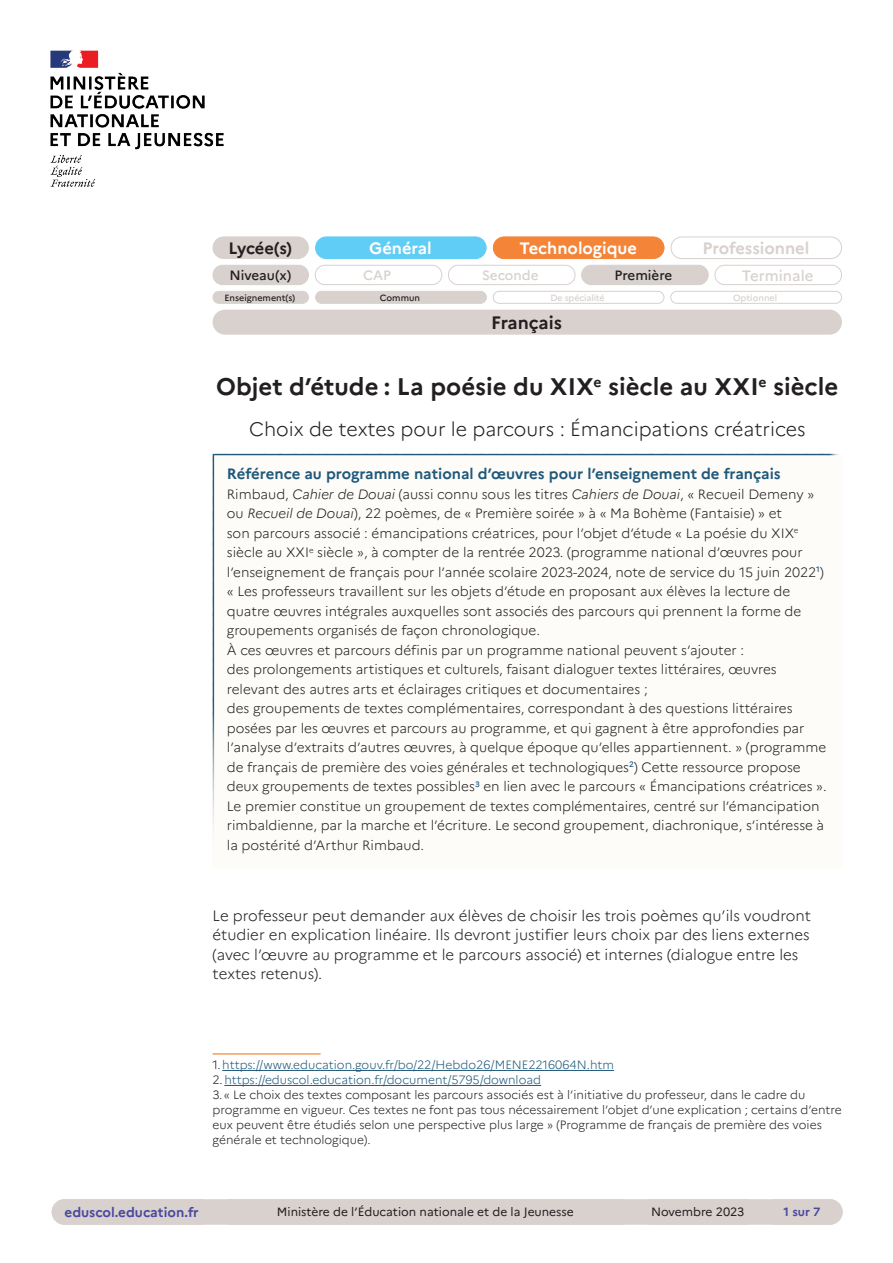
<style>
.page{position:relative;width:893px;height:1263px;background:#fff}
.page>*{position:absolute;margin:0;border:0;box-sizing:border-box;transform-origin:0 0}
.t1{font:700 24px "Marianne";color:#231f20}
.t2{font:300 19.5px "Marianne";color:#231f20}
.t3{font:700 18px "Marianne";letter-spacing:-.005em;color:#231f20}
.t4{font:700 16.5px "Marianne";color:#fff}
.t5{font:700 16.5px "Marianne";color:#d8d1ce}
.t6{font:700 16.5px "Marianne";letter-spacing:-.015em;color:#231f20}
.t7{font:300 15px/19.5px "Marianne";color:#231f20}
.t8{font:700 15px "Marianne";color:#20597b}
.t9{font:500 15px "Marianne";color:#d8d1ce}
.t10{font:300 13.5px/19.5px "Marianne";color:#231f20}
.t11{font:700 13.5px "Marianne";color:#4a489e}
.t12{font:500 13.5px "Marianne";color:#231f20}
.t13{font:500 13.5px "Marianne";color:#d8d1ce}
.t14{font:300 12px/15px "Marianne";color:#231f20}
.t15{font:12px "Marianne";color:#231f20}
.t16{font:700 12px "Marianne";color:#4a489e}
.t17{font:500 9px "Marianne";color:#231f20}
.t18{font:500 9px "Marianne";letter-spacing:-.015em;color:#d8d1ce}
.s1{font-style:italic}
.s2{color:#20597b}
</style>
<div class="page">
<div style="left:52px;top:1199px;width:791px;height:26px;background:#d8d1ce;border-radius:13px"></div>
<img style="left:50px;top:50px;width:174px;height:137px">
<div style="left:213px;top:237px;width:95px;height:22px;background:#d8d1ce;border-radius:11px"></div>
<div style="left:213px;top:237px;width:96px;height:22px;border:1px solid #d8d1ce;border-radius:11px"></div>
<div style="left:213px;top:265px;width:95px;height:20px;background:#d8d1ce;border-radius:10px"></div>
<div style="left:213px;top:265px;width:96px;height:20px;border:1px solid #d8d1ce;border-radius:10px"></div>
<div style="left:315px;top:265px;width:127px;height:20px;border:1px solid #d8d1ce;border-radius:10px"></div>
<div style="left:448px;top:265px;width:127px;height:20px;border:1px solid #d8d1ce;border-radius:10px"></div>
<div style="left:582px;top:265px;width:126px;height:20px;background:#d8d1ce;border-radius:10px"></div>
<div style="left:581px;top:265px;width:128px;height:20px;border:1px solid #d8d1ce;border-radius:10px"></div>
<div style="left:715px;top:265px;width:127px;height:20px;border:1px solid #d8d1ce;border-radius:10px"></div>
<div style="left:316px;top:291px;width:170px;height:12px;background:#d8d1ce;border-radius:6px"></div>
<div style="left:315px;top:291px;width:172px;height:13px;border:1px solid #d8d1ce;border-radius:6px"></div>
<div style="left:213px;top:291px;width:95px;height:12px;background:#d8d1ce;border-radius:6px"></div>
<div style="left:213px;top:291px;width:96px;height:13px;border:1px solid #d8d1ce;border-radius:6px"></div>
<div style="left:493px;top:291px;width:171px;height:13px;border:1px solid #d8d1ce;border-radius:6px"></div>
<div style="left:670px;top:291px;width:172px;height:13px;border:1px solid #d8d1ce;border-radius:6px"></div>
<div style="left:213px;top:310px;width:628px;height:24px;background:#d8d1ce;border-radius:12px"></div>
<div style="left:213px;top:310px;width:629px;height:25px;border:2px solid #d8d1ce;border-radius:12px"></div>
<div style="left:316px;top:237px;width:170px;height:22px;background:#5fcdf5;border-radius:11px"></div>
<div style="left:315px;top:237px;width:171px;height:22px;border:1px solid #5fcdf5;border-radius:11px"></div>
<div style="left:493px;top:237px;width:171px;height:22px;background:#f48437;border-radius:11px"></div>
<div style="left:493px;top:237px;width:171px;height:22px;border:1px solid #f48437;border-radius:11px"></div>
<div style="left:671px;top:237px;width:171px;height:22px;border:1px solid #d8d1ce;border-radius:11px"></div>
<div style="left:213px;top:454px;width:629px;height:414px;background:#fefcf9"></div>
<hr style="left:213px;top:1053px;width:108px;height:2px;background:#f69b59">
<hr style="left:222px;top:1070px;width:392px;height:1px;background:#20597b">
<hr style="left:224px;top:1085px;width:317px;height:1px;background:#20597b">
<p class="t4" style="left:369px;top:238px;width:64px">Général</p>
<p class="t4" style="left:519px;top:238px;width:119px">Technologique</p>
<p class="t5" style="left:702px;top:238px;width:108px">Professionnel</p>
<p class="t6" style="left:228px;top:238px;width:65px">Lycée(s)</p>
<p class="t12" style="left:229px;top:267px;width:63px">Niveau(x)</p>
<p class="t13" style="left:363px;top:267px;width:29px">CAP</p>
<p class="t13" style="left:482px;top:267px;width:58px">Seconde</p>
<p class="t12" style="left:614px;top:267px;width:59px">Première</p>
<p class="t9" style="left:742px;top:266px;width:73px">Terminale</p>
<p class="t17" style="left:224px;top:292px;width:72px">Enseignement(s)</p>
<p class="t17" style="left:380px;top:292px;width:42px">Commun</p>
<p class="t18" style="left:550px;top:292px;width:56px">De spécialité</p>
<p class="t18" style="left:733px;top:292px;width:46px">Optionnel</p>
<h3 class="t3" style="left:491px;top:311px;width:72px">Français</h3>
<h1 class="t1" style="left:216px;top:372px;width:624px">Objet d’étude : La poésie du XIX<sup>e</sup> siècle au XXI<sup>e</sup> siècle</h1>
<h2 class="t2" style="left:249px;top:417px;width:558px">Choix de textes pour le parcours : Émancipations créatrices</h2>
<p class="t8" style="left:227px;top:465px;width:555px">Référence au programme national d’œuvres pour l’enseignement de français</p>
<p class="t10" style="left:227px;top:484px;width:601px">Rimbaud, <span class="s1">Cahier de Douai</span> (aussi connu sous les titres <span class="s1">Cahiers de Douai</span>, « Recueil Demeny » ou <span class="s1">Recueil de Douai</span>), 22 poèmes, de « Première soirée » à « Ma Bohème (Fantaisie) » et<br>son parcours associé : émancipations créatrices, pour l’objet d’étude « La poésie du XIX<sup>e </sup>siècle au XXI<sup>e</sup> siècle », à compter de la rentrée 2023. (programme national d’œuvres pour l’enseignement de français pour l’année scolaire 2023-2024, note de service du 15 juin 2022<sup>1</sup>) « Les professeurs travaillent sur les objets d’étude en proposant aux élèves la lecture de quatre œuvres intégrales auxquelles sont associés des parcours qui prennent la forme de groupements organisés de façon chronologique.<br>À ces œuvres et parcours définis par un programme national peuvent s’ajouter :<br>des prolongements artistiques et culturels, faisant dialoguer textes littéraires, œuvres relevant des autres arts et éclairages critiques et documentaires ;<br>des groupements de textes complémentaires, correspondant à des questions littéraires posées par les œuvres et parcours au programme, et qui gagnent à être approfondies par l’analyse d’extraits d’autres œuvres, à quelque époque qu’elles appartiennent. » (programme de français de première des voies générales et technologiques<sup>2</sup>) Cette ressource propose deux groupements de textes possibles<sup>3</sup> en lien avec le parcours « Émancipations créatrices ».<br>Le premier constitue un groupement de textes complémentaires, centré sur l’émancipation rimbaldienne, par la marche et l’écriture. Le second groupement, diachronique, s’intéresse à la postérité d’Arthur Rimbaud.</p>
<p class="t7" style="left:213px;top:905px;width:600px">Le professeur peut demander aux élèves de choisir les trois poèmes qu’ils voudront étudier en explication linéaire. Ils devront justifier leurs choix par des liens externes (avec l’œuvre au programme et le parcours associé) et internes (dialogue entre les textes retenus).</p>
<p class="t14" style="left:213px;top:1057px;width:631px">1.<span class="s2">https://www.education.gouv.fr/bo/22/Hebdo26/MENE2216064N.htm </span>2.<span class="s2">https://eduscol.education.fr/document/5795/download<br></span>3.« Le choix des textes composant les parcours associés est à l’initiative du professeur, dans le cadre du programme en vigueur. Ces textes ne font pas tous nécessairement l’objet d’une explication ; certains d’entre eux peuvent être étudiés selon une perspective plus large » (Programme de français de première des voies générale et technologique).</p>
<p class="t11" style="left:65px;top:1204px;width:136px">eduscol.education.fr</p>
<p class="t15" style="left:277px;top:1205px;width:298px">Ministère de l’Éducation nationale et de la Jeunesse</p>
<p class="t15" style="left:651px;top:1205px;width:95px">Novembre 2023</p>
<p class="t16" style="left:784px;top:1205px;width:38px">1 sur 7</p>
</div>
